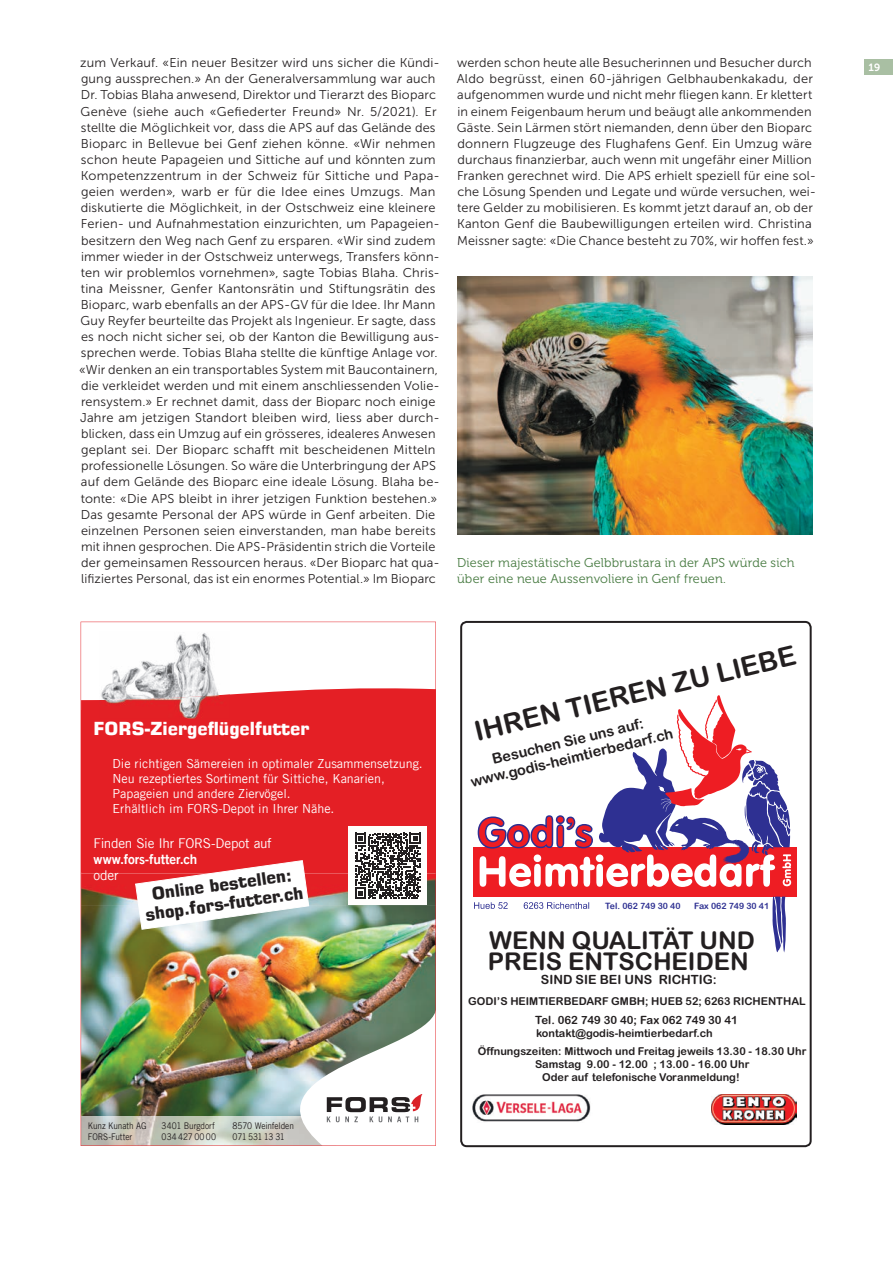
<style>
.page{position:relative;width:893px;height:1263px;background:#fff}
.page>*{position:absolute;margin:0;border:0;box-sizing:border-box;transform-origin:0 0}
.t1{font:700 27.3px "Arial Rounded MT Bold";color:#231f20}
.t2{font:24.45px "Arial Rounded MT Bold OV MBQPOC";color:#231f20}
.t3{font:700 18.3px "Eurostile LT";color:#fff}
.t4{font:700 17.4px/19.2px "Eurostile LT";color:#231f20;text-align:center}
.t5{font:14.55px/16.8px "Arial Rounded MT Bold OV MBQPOC";color:#231f20;text-align:center}
.t6{font:13.5px "Trade Gothic LT Com";letter-spacing:-.02em;color:#fff}
.t7{font:13.5px "Trade Gothic LT Com Bd 2";letter-spacing:-.01em;color:#fff}
.t8{font:12.75px/16.2px "Museo Sans 300";letter-spacing:.015em;color:#231f20}
.t9{font:12.75px/16.2px "Museo 300";letter-spacing:.015em;color:#487b42}
.t10{font:700 12.75px "Arial Rounded MT Bold";color:#231f20}
.t11{font:12.45px/15px "Trade Gothic LT Com";color:#fff}
.t12{font:11.4px "Arial Rounded MT Bold";color:#231f20}
.t13{font:700 10.95px/12.6px "Arial Rounded MT Bold";color:#231f20}
.t14{font:10.5px "Museo 700";color:#fff}
.t15{font:9.15px "Trade Gothic LT Com";letter-spacing:-.015em;color:#231f20;scale:.9 1}
.t16{font:9.15px "Trade Gothic LT Com";letter-spacing:.005em;color:#231f20;scale:.9 1}
.t17{font:9.15px "Trade Gothic LT Com";letter-spacing:-.06em;color:#231f20;scale:.9 1}
.t18{font:8.7px "Arial Rounded MT Bold";color:#2e3092}
.s1{font-weight:400}
</style>
<div class="page">
<div style="left:864px;top:59px;width:29px;height:16px;background:#a9bfa3"></div>
<svg style="left:473px;top:695px;width:324px;height:430px"></svg>
<img style="left:472px;top:1093px;width:121px;height:30px">
<img style="left:712px;top:1095px;width:85px;height:29px">
<div style="left:603px;top:900px;width:80px;height:12px;background:#fff"></div>
<div style="left:691px;top:900px;width:80px;height:12px;background:#fff"></div>
<div style="left:534px;top:1013px;width:211px;height:13px;background:#fff"></div>
<div style="left:460px;top:621px;width:352px;height:526px;border:2px solid #231f20;border-radius:6px"></div>
<img style="left:81px;top:622px;width:355px;height:524px">
<img style="left:457px;top:277px;width:355px;height:258px">
<p class="t8" style="left:79px;top:55px;width:362px">zum Verkauf. «Ein neuer Besitzer wird uns sicher die Kündi&shy;gung aussprechen.» An der Generalversammlung war auch Dr. Tobias Blaha anwesend, Direktor und Tierarzt des Bioparc Genève (siehe auch «Gefiederter Freund» Nr. 5/2021). Er stellte die Möglichkeit vor, dass die APS auf das Gelände des Bioparc in Bellevue bei Genf ziehen könne. «Wir nehmen schon heute Papageien und Sittiche auf und könnten zum Kompetenzzentrum in der Schweiz für Sittiche und Papa&shy;geien werden», warb er für die Idee eines Umzugs. Man diskutierte die Möglichkeit, in der Ostschweiz eine kleinere Ferien- und Aufnahmestation einzurichten, um Papageien&shy;besitzern den Weg nach Genf zu ersparen. «Wir sind zudem immer wieder in der Ostschweiz unterwegs, Transfers könn&shy;ten wir problemlos vornehmen», sagte Tobias Blaha. Chris&shy;tina Meissner, Genfer Kantonsrätin und Stiftungsrätin des Bioparc, warb ebenfalls an der APS-GV für die Idee. Ihr Mann Guy Reyfer beurteilte das Projekt als Ingenieur. Er sagte, dass es noch nicht sicher sei, ob der Kanton die Bewilligung aus&shy;sprechen werde. Tobias Blaha stellte die künftige Anlage vor. «Wir denken an ein transportables System mit Baucontainern, die verkleidet werden und mit einem anschliessenden Volie&shy;rensystem.» Er rechnet damit, dass der Bioparc noch einige Jahre am jetzigen Standort bleiben wird, liess aber durch&shy;blicken, dass ein Umzug auf ein grösseres, idealeres Anwesen geplant sei. Der Bioparc schafft mit bescheidenen Mitteln professionelle Lösungen. So wäre die Unterbringung der APS auf dem Gelände des Bioparc eine ideale Lösung. Blaha be&shy;tonte: «Die APS bleibt in ihrer jetzigen Funktion bestehen.» Das gesamte Personal der APS würde in Genf arbeiten. Die einzelnen Personen seien einverstanden, man habe bereits mit ihnen gesprochen. Die APS-Präsidentin strich die Vorteile der gemeinsamen Ressourcen heraus. «Der Bioparc hat qua&shy;lifiziertes Personal, das ist ein enormes Potential.» Im Bioparc</p>
<p class="t8" style="left:457px;top:55px;width:361px">werden schon heute alle Besucherinnen und Besucher durch Aldo begrüsst, einen 60-jährigen Gelbhaubenkakadu, der aufgenommen wurde und nicht mehr fliegen kann. Er klettert in einem Feigenbaum herum und beäugt alle ankommenden Gäste. Sein Lärmen stört niemanden, denn über den Bioparc donnern Flugzeuge des Flughafens Genf. Ein Umzug wäre durchaus finanzierbar, auch wenn mit ungefähr einer Million Franken gerechnet wird. Die APS erhielt speziell für eine sol&shy;che Lösung Spenden und Legate und würde versuchen, wei&shy;tere Gelder zu mobilisieren. Es kommt jetzt darauf an, ob der Kanton Genf die Baubewilligungen erteilen wird. Christina Meissner sagte: «Die Chance besteht zu 70%, wir hoffen fest.»</p>
<p class="t9" style="left:457px;top:555px;width:339px">Dieser majestätische Gelbbrustara in der APS würde sich über eine neue Aussenvoliere in Genf freuen.</p>
<h3 class="t3" style="left:93px;top:718px;width:218px">FORS-Ziergeflügelfutter</h3>
<p class="t11" style="left:113px;top:756px;width:312px">Die richtigen Sämereien in optimaler Zusammensetzung.<br>Neu rezeptiertes Sortiment für Sittiche, Kanarien, Papageien und andere Ziervögel.<br>Erhältlich im FORS-Depot in Ihrer Nähe.</p>
<p class="t6" style="left:93px;top:834px;width:180px">Finden Sie Ihr FORS-Depot auf</p>
<p class="t7" style="left:93px;top:850px;width:105px">www.fors-futter.ch</p>
<p class="t6" style="left:93px;top:867px;width:27px">oder</p>
<h3 class="t4" style="left:142px;top:886px;width:160px;rotate:-8deg">Online bestellen: shop.fors-futter.ch</h3>
<p class="t15" style="left:88px;top:1120px;width:67px">Kunz Kunath AG</p>
<p class="t15" style="left:162px;top:1120px;width:61px">3401 Burgdorf</p>
<p class="t15" style="left:233px;top:1120px;width:70px">8570 Weinfelden</p>
<p class="t15" style="left:88px;top:1131px;width:51px">FORS-Futter</p>
<p class="t16" style="left:162px;top:1131px;width:62px">034 427 00 00</p>
<p class="t17" style="left:233px;top:1131px;width:60px">071 531 13 31</p>
<h1 class="t1" style="left:472px;top:716px;width:331px;rotate:-13deg">IHREN TIEREN ZU LIEBE</h1>
<p class="t5" style="left:465px;top:756px;width:209px;rotate:-13deg">Besuchen Sie uns auf: www.godis-heimtierbedarf.ch</p>
<p class="t18" style="left:605px;top:900px;width:77px">Tel. 062 749 30 40</p>
<p class="t18" style="left:694px;top:900px;width:77px">fax 062 749 30 41</p>
<h2 class="t2" style="left:489px;top:927px;width:267px">WENN QUALITÄT UND</h2>
<p class="t10" style="left:541px;top:973px;width:177px">SIND SIE BEI UNS RICHTIG:</p>
<p class="t13" style="left:536px;top:1014px;width:206px">TEL: 062 758 30 12; FAX: 062 758 58 08 kontakt@godis-heimtierbedarf.ch</p>
<h2 class="t2" style="left:488px;top:948px;width:262px">PREIS ENTSCHEIDEN</h2>
<p class="t13" style="left:468px;top:995px;width:339px">GODI’S HEIMTIERBEDARF GMBH; HUEB 52; 6263 RICHENTHAL</p>
<p class="t13" style="left:478px;top:1045px;width:330px;text-align:center">Öffnungszeiten: Mittwoch und Freitag jeweils 13.30 - 18.30 Uhr<br>Samstag 9.00 - 12.00 ; 13.00 - <span class="s1">16</span>.00 Uhr<br>Oder auf telefonische Voranmeldung!</p>
<p class="t12" style="left:535px;top:1013px;width:204px">Tel. 062 749 30 40; fax 062 749 30 41</p>
<p class="t14" style="left:868px;top:61px;width:13px">19</p>
</div>
